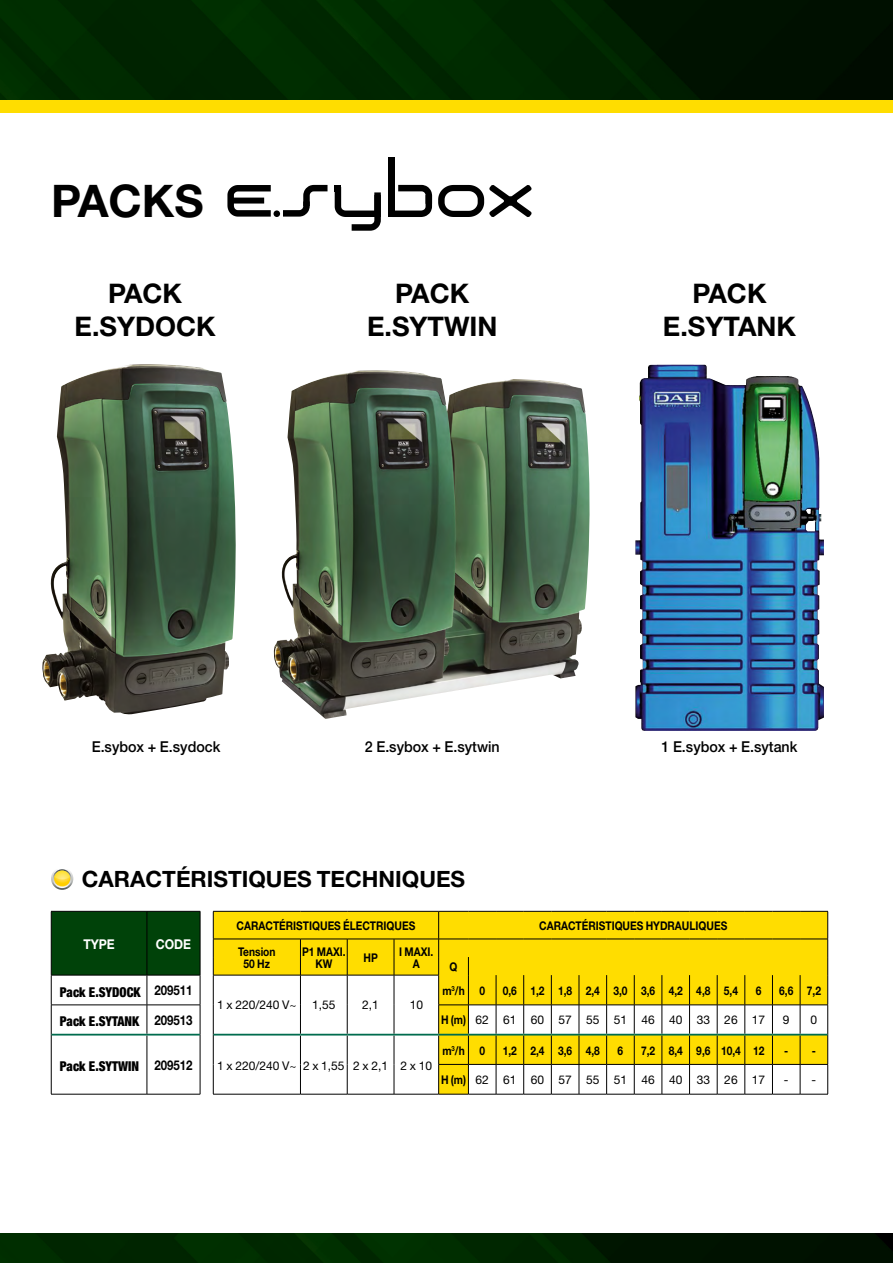
<style>
.page{position:relative;width:893px;height:1263px;background:#fff}
.page>*{position:absolute;margin:0;border:0;box-sizing:border-box;transform-origin:0 0}
.t1{font:700 45px "Helvetica Neue";color:#000}
.t2{font:700 27px/33px "Helvetica Neue";color:#000;text-align:center}
.t3{font:700 22.5px "Helvetica Neue";color:#000}
.t4{font:500 15px "Helvetica Neue";color:#000;scale:.95 1}
.t5{font:900 condensed 13.5px/29.4px "Helvetica Neue";color:#000;scale:.95 1}
.t6{font:700 13.5px "Helvetica Neue";color:#fff;scale:.9 1}
.t7{font:700 12px/12.5px "Helvetica Neue";color:#000;text-align:center;scale:.85 1}
.t8{font:12px "Helvetica Neue";color:#000}
.s1{font-weight:700;font-stretch:normal}
.s2{font-weight:700}
</style>
<div class="page">
<img style="left:0;top:0;width:893px;height:100px">
<img style="left:0;top:1233px;width:893px;height:30px">
<div style="left:0;top:100px;width:893px;height:13px;background:#fd0"></div>
<div style="left:274px;top:210px;width:6px;height:7px;background:#000;border-radius:50%"></div>
<svg style="left:227px;top:185px;width:44px;height:32px"></svg>
<svg style="left:335px;top:187px;width:46px;height:44px"></svg>
<svg style="left:283px;top:185px;width:44px;height:32px"></svg>
<div style="left:388px;top:158px;width:7px;height:59px;background:#000"></div>
<svg style="left:395px;top:185px;width:37px;height:32px"></svg>
<svg style="left:438px;top:185px;width:94px;height:32px"></svg>
<div style="left:335px;top:185px;width:6px;height:7px;background:#000"></div>
<img style="left:42px;top:364px;width:194px;height:351px">
<img style="left:274px;top:370px;width:316px;height:349px">
<img style="left:635px;top:365px;width:189px;height:366px">
<svg style="left:51px;top:867px;width:22px;height:23px"></svg>
<svg style="left:53px;top:869px;width:19px;height:19px"></svg>
<svg style="left:54px;top:871px;width:16px;height:16px"></svg>
<svg style="left:54px;top:871px;width:16px;height:8px"></svg>
<div style="left:52px;top:912px;width:148px;height:63px;background:#004209"></div>
<hr style="left:51px;top:911px;width:96px;height:1px;background:#000">
<hr style="left:51px;top:911px;width:1px;height:64px;background:#000">
<hr style="left:147px;top:911px;width:53px;height:1px;background:#000">
<hr style="left:147px;top:911px;width:1px;height:64px;background:#000">
<hr style="left:200px;top:911px;width:1px;height:64px;background:#000">
<hr style="left:51px;top:975px;width:96px;height:1px;background:#000">
<hr style="left:51px;top:975px;width:1px;height:30px;background:#000">
<hr style="left:147px;top:975px;width:53px;height:1px;background:#000">
<hr style="left:147px;top:975px;width:1px;height:30px;background:#000">
<hr style="left:200px;top:975px;width:1px;height:30px;background:#000">
<hr style="left:51px;top:1004px;width:96px;height:1px;background:#000">
<hr style="left:51px;top:1005px;width:1px;height:30px;background:#000">
<hr style="left:147px;top:1004px;width:53px;height:1px;background:#000">
<svg style="left:147px;top:1005px;width:1px;height:29px"></svg>
<hr style="left:200px;top:1005px;width:1px;height:30px;background:#000">
<hr style="left:51px;top:1035px;width:1px;height:59px;background:#000">
<hr style="left:147px;top:1035px;width:1px;height:59px;background:#000">
<hr style="left:200px;top:1035px;width:1px;height:59px;background:#000">
<hr style="left:51px;top:1094px;width:96px;height:1px;background:#000">
<hr style="left:147px;top:1094px;width:53px;height:1px;background:#000">
<hr style="left:51px;top:1034px;width:96px;height:1px;background:#006c4e">
<hr style="left:147px;top:1034px;width:53px;height:1px;background:#006c4e">
<svg style="left:214px;top:912px;width:613px;height:182px"></svg>
<hr style="left:394px;top:975px;width:45px;height:1px;background:#000">
<hr style="left:213px;top:911px;width:87px;height:1px;background:#000">
<hr style="left:300px;top:911px;width:47px;height:1px;background:#000">
<hr style="left:347px;top:911px;width:47px;height:1px;background:#000">
<hr style="left:394px;top:911px;width:45px;height:1px;background:#000">
<hr style="left:438px;top:975px;width:1px;height:30px;background:#000">
<hr style="left:213px;top:939px;width:87px;height:1px;background:#000">
<svg style="left:213px;top:911px;width:1px;height:64px"></svg>
<hr style="left:347px;top:939px;width:47px;height:1px;background:#000">
<hr style="left:394px;top:939px;width:45px;height:1px;background:#000">
<svg style="left:394px;top:939px;width:1px;height:36px"></svg>
<hr style="left:468px;top:975px;width:1px;height:30px;background:#000">
<hr style="left:496px;top:975px;width:1px;height:30px;background:#000">
<hr style="left:523px;top:975px;width:1px;height:30px;background:#000">
<hr style="left:551px;top:975px;width:1px;height:30px;background:#000">
<hr style="left:579px;top:975px;width:1px;height:30px;background:#000">
<hr style="left:606px;top:975px;width:1px;height:30px;background:#000">
<hr style="left:634px;top:975px;width:1px;height:30px;background:#000">
<hr style="left:662px;top:975px;width:1px;height:30px;background:#000">
<hr style="left:689px;top:975px;width:1px;height:30px;background:#000">
<hr style="left:717px;top:975px;width:1px;height:30px;background:#000">
<hr style="left:745px;top:975px;width:1px;height:30px;background:#000">
<hr style="left:772px;top:975px;width:1px;height:30px;background:#000">
<hr style="left:800px;top:975px;width:1px;height:30px;background:#000">
<hr style="left:827px;top:975px;width:1px;height:30px;background:#000">
<hr style="left:213px;top:975px;width:87px;height:1px;background:#000">
<hr style="left:213px;top:975px;width:1px;height:30px;background:#000">
<hr style="left:300px;top:975px;width:1px;height:30px;background:#000">
<hr style="left:347px;top:975px;width:47px;height:1px;background:#000">
<hr style="left:347px;top:975px;width:1px;height:30px;background:#000">
<hr style="left:394px;top:975px;width:1px;height:30px;background:#000">
<hr style="left:213px;top:1005px;width:1px;height:30px;background:#000">
<svg style="left:213px;top:1035px;width:1px;height:29px"></svg>
<svg style="left:300px;top:1005px;width:1px;height:59px"></svg>
<svg style="left:347px;top:1005px;width:1px;height:59px"></svg>
<svg style="left:394px;top:1005px;width:1px;height:59px"></svg>
<hr style="left:213px;top:1064px;width:1px;height:30px;background:#000">
<hr style="left:300px;top:1064px;width:1px;height:30px;background:#000">
<hr style="left:347px;top:1064px;width:1px;height:30px;background:#000">
<hr style="left:394px;top:1064px;width:1px;height:30px;background:#000">
<hr style="left:300px;top:939px;width:47px;height:1px;background:#000">
<svg style="left:300px;top:939px;width:1px;height:36px"></svg>
<svg style="left:347px;top:939px;width:1px;height:36px"></svg>
<hr style="left:300px;top:975px;width:47px;height:1px;background:#000">
<div style="left:438px;top:911px;width:390px;height:64px;background:#fd0"></div>
<hr style="left:213px;top:1034px;width:87px;height:1px;background:#006c4e">
<hr style="left:300px;top:1034px;width:47px;height:1px;background:#006c4e">
<hr style="left:347px;top:1034px;width:47px;height:1px;background:#006c4e">
<hr style="left:394px;top:1034px;width:45px;height:1px;background:#006c4e">
<hr style="left:213px;top:1094px;width:87px;height:1px;background:#000">
<hr style="left:300px;top:1094px;width:47px;height:1px;background:#000">
<hr style="left:347px;top:1094px;width:47px;height:1px;background:#000">
<hr style="left:394px;top:1094px;width:45px;height:1px;background:#000">
<svg style="left:438px;top:1004px;width:390px;height:91px"></svg>
<h1 class="t1" style="left:51px;top:173px;width:154px">PACKS</h1>
<h2 class="t2" style="left:75px;top:277px;width:143px">PACK<br>E.SYDOCK</h2>
<h2 class="t2" style="left:367px;top:277px;width:132px">PACK<br>E.SYTWIN</h2>
<h2 class="t2" style="left:663px;top:277px;width:135px">PACK<br>E.SYTANK</h2>
<p class="t4" style="left:92px;top:737px;width:137px">E.sybox + E.sydock</p>
<p class="t4" style="left:365px;top:737px;width:143px">2 E.sybox + E.sytwin</p>
<p class="t4" style="left:661px;top:737px;width:145px">1 E.sybox + E.sytank</p>
<h3 class="t3" style="left:82px;top:865px;width:385px">CARACTÉRISTIQUES TECHNIQUES</h3>
<p class="t6" style="left:83px;top:935px;width:37px">TYPE</p>
<p class="t6" style="left:156px;top:935px;width:41px">CODE</p>
<p class="t5" style="left:60px;top:976px;width:141px">Pack E.SYDOCK <span class="s1">209511<br></span>Pack E.SYTANK <span class="s1">209513</span></p>
<p class="t5" style="left:60px;top:1051px;width:141px">Pack E.SYTWIN <span class="s1">209512</span></p>
<p class="t7" style="left:237px;top:919px;width:212px">CARACTÉRISTIQUES ÉLECTRIQUES</p>
<p class="t7" style="left:539px;top:919px;width:223px">CARACTÉRISTIQUES HYDRAULIQUES</p>
<p class="t7" style="left:238px;top:945px;width:45px">Tension<br>50 Hz</p>
<p class="t7" style="left:302px;top:945px;width:53px">P1 MAXI.<br>KW</p>
<p class="t7" style="left:363px;top:951px;width:18px">HP</p>
<p class="t7" style="left:399px;top:945px;width:42px">I MAXI.<br>A</p>
<p class="t7" style="left:450px;top:960px;width:11px">Q</p>
<p class="t8" style="left:217px;top:998px;width:81px">1 x 220/240 V~</p>
<p class="t8" style="left:312px;top:998px;width:25px">1,55</p>
<p class="t8" style="left:362px;top:998px;width:18px">2,1</p>
<p class="t8" style="left:410px;top:998px;width:15px">10</p>
<p class="t8" style="left:217px;top:1058px;width:216px">1 x 220/240 V~ 2 x 1,55 2 x 2,1 2 x 10</p>
<p class="t7" style="left:442px;top:984px;width:52px">m<sup>3</sup>/h 0</p>
<p class="t7" style="left:503px;top:984px;width:278px">0,6 1,2 1,8 2,4 3,0 3,6 4,2 4,8 5,4</p>
<p class="t7" style="left:756px;top:984px;width:8px">6</p>
<p class="t7" style="left:779px;top:984px;width:51px">6,6 7,2</p>
<p class="t8" style="left:441px;top:1013px;width:326px"><span class="s2">H (m)</span> 62 61 60 57 55 51 46 40 33 26 17</p>
<p class="t8" style="left:783px;top:1013px;width:8px">9</p>
<p class="t8" style="left:811px;top:1013px;width:8px">0</p>
<p class="t7" style="left:442px;top:1044px;width:52px">m<sup>3</sup>/h 0</p>
<p class="t7" style="left:503px;top:1044px;width:116px">1,2 2,4 3,6 4,8</p>
<p class="t7" style="left:618px;top:1044px;width:8px">6</p>
<p class="t7" style="left:641px;top:1044px;width:147px">7,2 8,4 9,6 10,4 12</p>
<p class="t7" style="left:784px;top:1044px;width:39px">- -</p>
<p class="t8" style="left:441px;top:1072px;width:326px"><span class="s2">H (m)</span> 62 61 60 57 55 51 46 40 33 26 17</p>
<p class="t8" style="left:784px;top:1072px;width:34px">- -</p>
</div>
